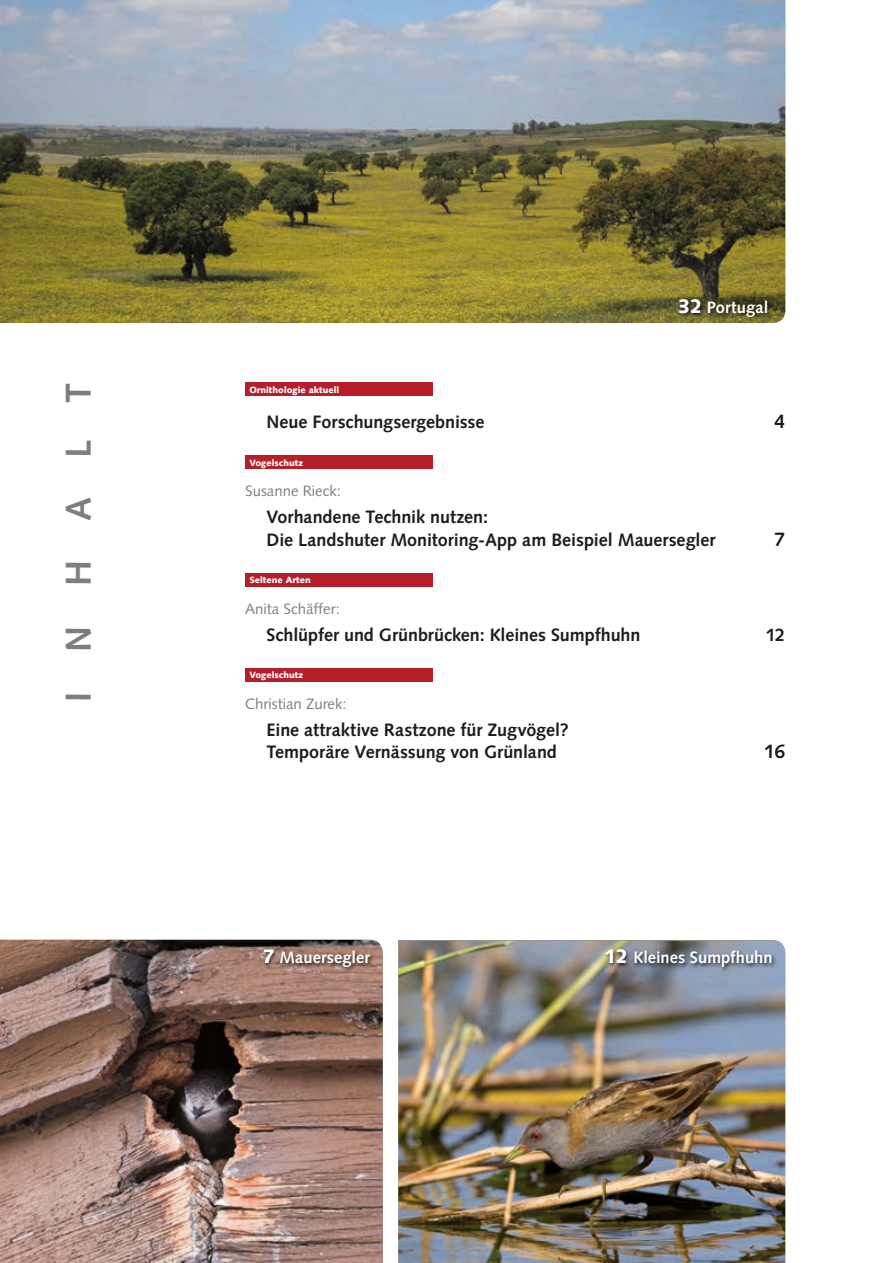
<style>
.page{position:relative;width:893px;height:1263px;background:#fff}
.page>*{position:absolute;margin:0;border:0;box-sizing:border-box;transform-origin:0 0}
.t1{font:700 36px "Syntax LT Std";letter-spacing:1.09em;color:#7e7e7a}
.t2{font:700 19.5px "Syntax LT Std";color:#1d1d1b}
.t3{font:700 18px/22.5px "Syntax LT Std";letter-spacing:-.005em;color:#1d1d1b}
.t4{font:700 16.5px "Syntax LT Std";color:#fff}
.t5{font:15px "Syntax LT Std";color:#7e7e7a}
.t6{font:900 9px "Syntax LT Std";color:#fff}
.s1{font-weight:900;font-size:19.5px}
</style>
<div class="page">
<img style="left:0;top:0;width:785px;height:323px">
<img style="left:398px;top:941px;width:387px;height:322px">
<img style="left:0;top:940px;width:383px;height:323px">
<div style="left:245px;top:383px;width:187px;height:13px;background:#b61f2a"></div>
<div style="left:245px;top:455px;width:187px;height:14px;background:#b61f2a"></div>
<div style="left:245px;top:573px;width:187px;height:13px;background:#b61f2a"></div>
<div style="left:245px;top:668px;width:187px;height:13px;background:#b61f2a"></div>
<img style="left:677px;top:298px;width:95px;height:25px">
<img style="left:262px;top:947px;width:113px;height:25px">
<img style="left:604px;top:947px;width:173px;height:25px">
<hr style="left:892px;top:1118px;width:1px;height:145px;background:#b61f2a">
<p class="t4" style="left:678px;top:298px;width:92px"><span class="s1">32</span> Portugal</p>
<h1 class="t1" style="left:58px;top:702px;width:320px;rotate:-90deg">INHALT</h1>
<p class="t6" style="left:249px;top:384px;width:91px">Ornithologie aktuell</p>
<p class="t3" style="left:266px;top:411px;width:219px">Neue Forschungsergebnisse</p>
<p class="t2" style="left:774px;top:410px;width:12px">4</p>
<p class="t6" style="left:249px;top:457px;width:55px">Vogelschutz</p>
<p class="t5" style="left:245px;top:482px;width:97px">Susanne Rieck:</p>
<p class="t3" style="left:266px;top:506px;width:450px">Vorhandene Technik nutzen:<br>Die Landshuter Monitoring-App am Beispiel Mauersegler</p>
<p class="t2" style="left:774px;top:528px;width:12px">7</p>
<p class="t6" style="left:249px;top:575px;width:63px">Seltene Arten</p>
<p class="t5" style="left:245px;top:600px;width:96px">Anita Schäffer:</p>
<p class="t3" style="left:266px;top:623px;width:376px">Schlüpfer und Grünbrücken: Kleines Sumpfhuhn</p>
<p class="t3" style="left:766px;top:623px;width:21px">12</p>
<p class="t6" style="left:249px;top:670px;width:55px">Vogelschutz</p>
<p class="t5" style="left:245px;top:695px;width:103px">Christian Zurek:</p>
<p class="t3" style="left:266px;top:718px;width:304px">Eine attraktive Rastzone für Zugvögel?<br>Temporäre Vernässung von Grünland</p>
<p class="t2" style="left:764px;top:740px;width:23px">16</p>
<p class="t4" style="left:262px;top:948px;width:109px"><span class="s1">7</span> Mauersegler</p>
<p class="t4" style="left:604px;top:948px;width:170px"><span class="s1">12</span> Kleines Sumpfhuhn</p>
</div>
